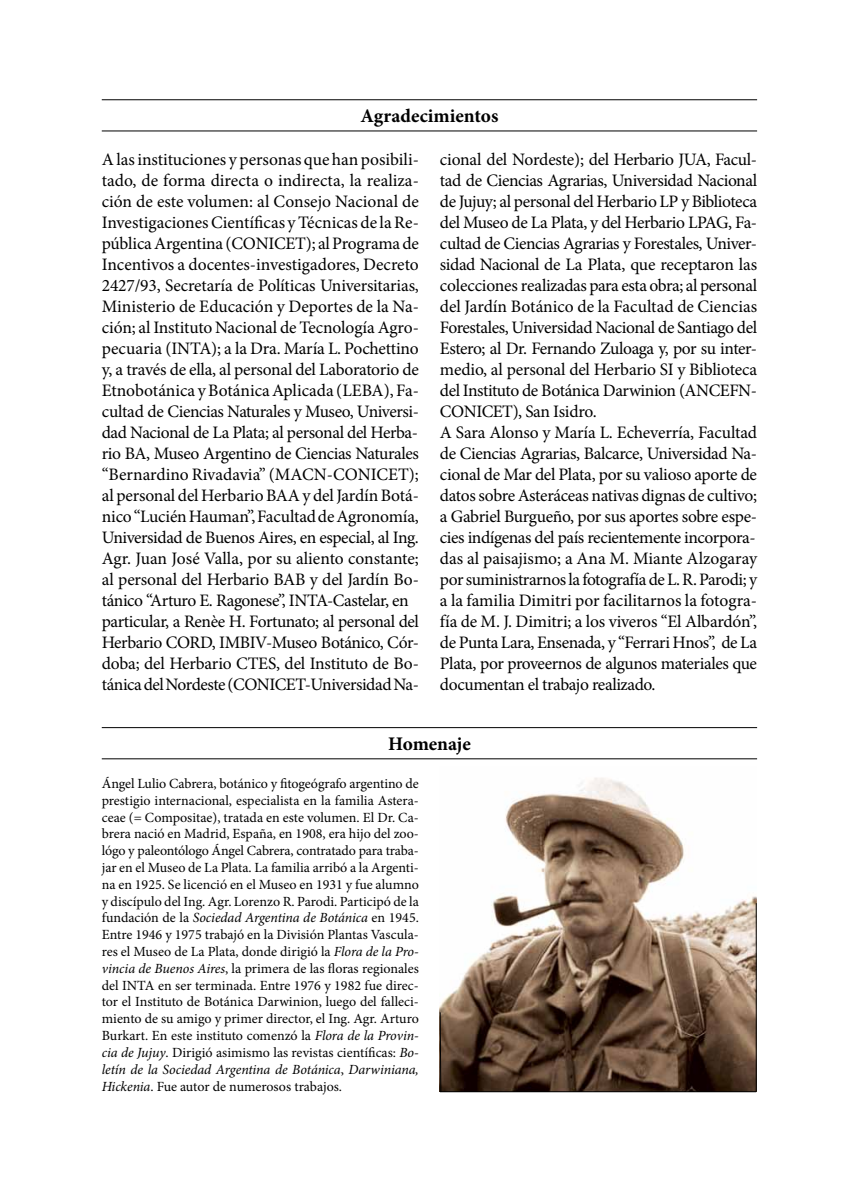
<style>
.page{position:relative;width:844px;height:1191px;background:#fff}
.page>*{position:absolute;margin:0;border:0;box-sizing:border-box;transform-origin:0 0}
.t1{font:700 19.25px "Minion Pro";color:#000}
.t2{font:17.5px/21px "Minion Pro";letter-spacing:-.025em;color:#000}
.t3{font:14px/16.8px "Minion Pro";color:#000;text-align:justify}
.s1{font-style:italic}
</style>
<div class="page">
<img style="left:439px;top:778px;width:317px;height:313px">
<hr style="left:102px;top:99px;width:654px;height:1px;background:#000">
<hr style="left:102px;top:130px;width:654px;height:1px;background:#000">
<hr style="left:102px;top:727px;width:654px;height:1px;background:#000">
<hr style="left:102px;top:758px;width:654px;height:1px;background:#000">
<hr style="left:440px;top:1091px;width:316px;height:1px;background:#000">
<svg style="left:439px;top:1012px;width:2px;height:80px"></svg>
<hr style="left:755px;top:903px;width:1px;height:188px;background:#000">
<p class="t1" style="left:360px;top:102px;width:139px">Agradecimientos</p>
<p class="t2" style="left:102px;top:149px;width:318px">A las instituciones y personas que han posibili&shy;tado, de forma directa o indirecta, la realiza&shy;ción de este volumen: al Consejo Nacional de Investigaciones Científicas y Técnicas de la Re&shy;pública Argentina (CONICET); al Programa de Incentivos a docentes-investigadores, Decreto 2427/93, Secretaría de Políticas Universitarias, Ministerio de Educación y Deportes de la Na&shy;ción; al Instituto Nacional de Tecnología Agro&shy;pecuaria (INTA); a la Dra. María L. Pochettino y, a través de ella, al personal del Laboratorio de Etnobotánica y Botánica Aplicada (LEBA), Fa&shy;cultad de Ciencias Naturales y Museo, Universi&shy;dad Nacional de La Plata; al personal del Herba&shy;rio BA, Museo Argentino de Ciencias Naturales “Bernardino Rivadavia” (MACN-CONICET); al personal del Herbario BAA y del Jardín Botá&shy;nico “Lucién Hauman”, Facultad de Agronomía, Universidad de Buenos Aires, en especial, al Ing.<br>Agr. Juan José Valla, por su aliento constante; al personal del Herbario BAB y del Jardín Bo&shy;tánico “Arturo E. Ragonese”, INTA-Castelar, en particular, a Renèe H. Fortunato; al personal del Herbario CORD, IMBIV-Museo Botánico, Cór&shy;doba; del Herbario CTES, del Instituto de Bo&shy;tánica del Nordeste (CONICET-Universidad Na-</p>
<p class="t2" style="left:440px;top:149px;width:318px">cional del Nordeste); del Herbario JUA, Facul&shy;tad de Ciencias Agrarias, Universidad Nacional de Jujuy; al personal del Herbario LP y Biblioteca del Museo de La Plata, y del Herbario LPAG, Fa&shy;cultad de Ciencias Agrarias y Forestales, Univer&shy;sidad Nacional de La Plata, que receptaron las colecciones realizadas para esta obra; al personal del Jardín Botánico de la Facultad de Ciencias Forestales, Universidad Nacional de Santiago del Estero; al Dr. Fernando Zuloaga y, por su inter&shy;medio, al personal del Herbario SI y Biblioteca del Instituto de Botánica Darwinion (ANCEFN-CONICET), San Isidro.<br>A Sara Alonso y María L. Echeverría, Facultad de Ciencias Agrarias, Balcarce, Universidad Na&shy;cional de Mar del Plata, por su valioso aporte de datos sobre Asteráceas nativas dignas de cultivo; a Gabriel Burgueño, por sus aportes sobre espe&shy;cies indígenas del país recientemente incorpora&shy;das al paisajismo; a Ana M. Miante Alzogaray por suministrarnos la fotografía de L. R. Parodi; y a la familia Dimitri por facilitarnos la fotogra&shy;fía de M. J. Dimitri; a los viveros “El Albardón”, de Punta Lara, Ensenada, y “Ferrari Hnos”, de La Plata, por proveernos de algunos materiales que documentan el trabajo realizado.</p>
<p class="t1" style="left:388px;top:730px;width:84px">Homenaje</p>
<p class="t3" style="left:102px;top:775px;width:318px">Ángel Lulio Cabrera, botánico y fitogeógrafo argentino de prestigio internacional, especialista en la familia Astera&shy;ceae (= Compositae), tratada en este volumen. El Dr. Ca&shy;brera nació en Madrid, España, en 1908, era hijo del zoo&shy;lógo y paleontólogo Ángel Cabrera, contratado para traba&shy;jar en el Museo de La Plata. La familia arribó a la Argenti&shy;na en 1925. Se licenció en el Museo en 1931 y fue alumno y discípulo del Ing. Agr. Lorenzo R. Parodi. Participó de la fundación de la <span class="s1">Sociedad Argentina de Botánica</span> en 1945.<br>Entre 1946 y 1975 trabajó en la División Plantas Vascula&shy;res el Museo de La Plata, donde dirigió la <span class="s1">Flora de la Pro&shy;vincia de Buenos Aires</span>, la primera de las floras regionales del INTA en ser terminada. Entre 1976 y 1982 fue direc&shy;tor el Instituto de Botánica Darwinion, luego del falleci&shy;miento de su amigo y primer director, el Ing. Agr. Arturo Burkart. En este instituto comenzó la <span class="s1">Flora de la Provin&shy;cia de Jujuy</span>. Dirigió asimismo las revistas científicas: <span class="s1">Bo&shy;letín de la Sociedad Argentina de Botánica</span>, <span class="s1">Darwiniana, Hickenia</span>. Fue autor de numerosos trabajos.</p>
</div>
